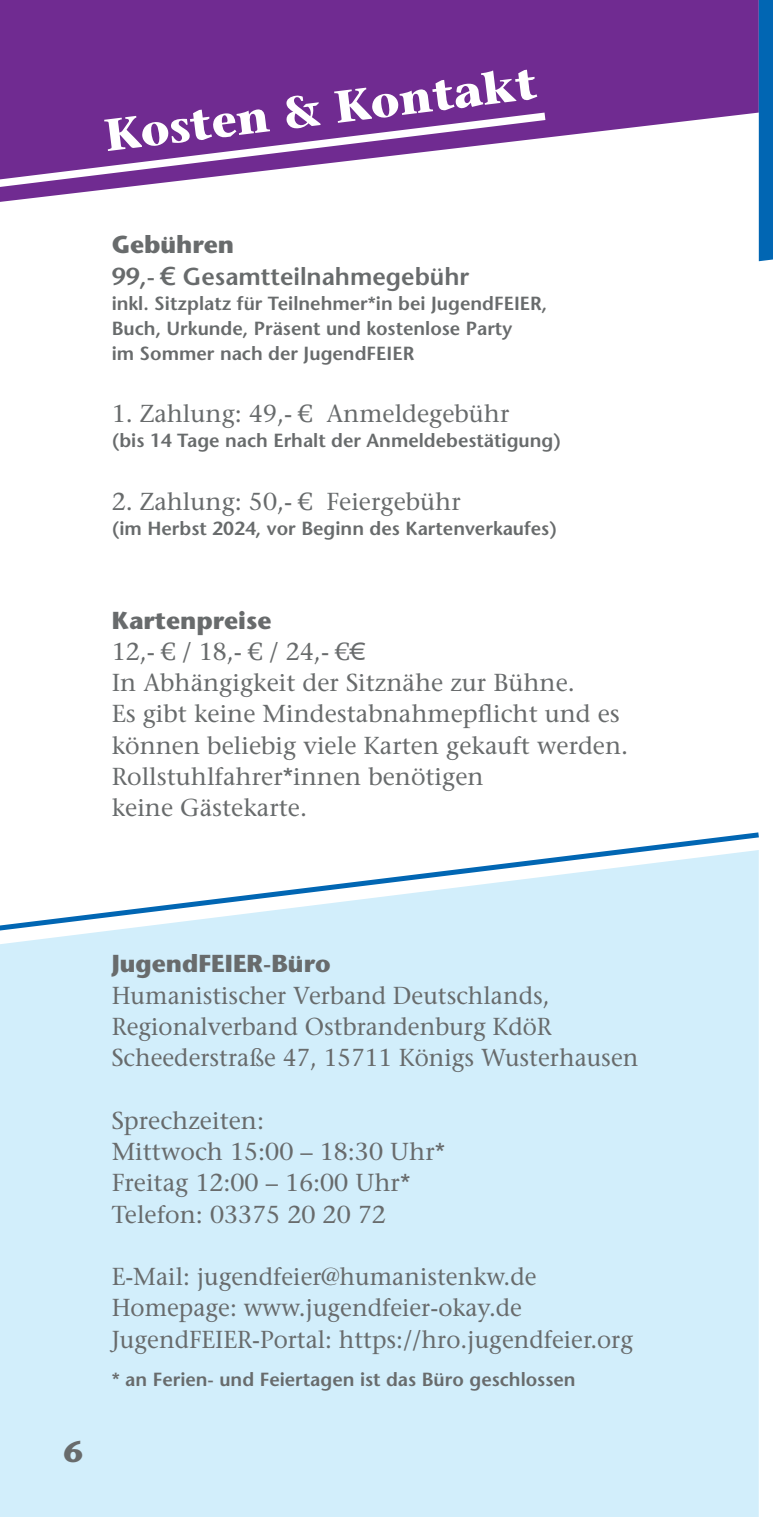
<style>
.page{position:relative;width:773px;height:1517px;background:#fff}
.page>*{position:absolute;margin:0;border:0;box-sizing:border-box;transform-origin:0 0}
.t1{font:700 45px "Stone Serif";color:#fff}
.t2{font:700 30px "Stone Sans";color:#686b6c}
.t3{font:24.5px/31.2px "Stone Serif";color:#686b6c}
.t4{font:600 24.5px/31.2px "Stone Sans";color:#686b6c}
.t5{font:700 24.5px "Stone Sans";color:#686b6c}
.t6{font:600 19px/25px "Stone Sans";color:#686b6c}
.s1{font-weight:700}
.s2{font-family:"Lucida Grande";font-weight:700;font-size:25px}
.s3{font-family:"PT Serif"}
</style>
<div class="page">
<div style="left:0;top:934px;width:758px;height:583px;background:#d2eefb"></div>
<div style="left:0;top:0;width:758px;height:137px;background:#702b91"></div>
<svg style="left:0;top:832px;width:759px;height:102px"></svg>
<svg style="left:0;top:108px;width:553px;height:94px"></svg>
<svg style="left:758px;top:0;width:14px;height:261px;background:#0d6ab5"></svg>
<h1 class="t1" style="left:101px;top:107px;width:436px;rotate:-7deg">Kosten &amp; Kontakt</h1>
<p class="t4" style="left:112px;top:229px;width:359px"><span class="s1">Gebühren<br></span>99,- <span class="s2">€</span> Gesamtteilnahmegebühr</p>
<p class="t6" style="left:112px;top:290px;width:437px">inkl. Sitzplatz für Teilnehmer*in bei JugendFEIER,<br>Buch, Urkunde, Präsent und kostenlose Party<br>im Sommer nach der JugendFEIER</p>
<p class="t3" style="left:112px;top:398px;width:399px">1. Zahlung: 49,- <span class="s3">€</span> Anmeldegebühr</p>
<p class="t6" style="left:112px;top:428px;width:451px">(bis 14 Tage nach Erhalt der Anmeldebestätigung)</p>
<p class="t3" style="left:112px;top:485px;width:350px">2. Zahlung: 50,- <span class="s3">€</span> €Feiergebühr</p>
<p class="t6" style="left:112px;top:515px;width:447px">(im Herbst 2024, vor Beginn des Kartenverkaufes)</p>
<p class="t5" style="left:112px;top:604px;width:161px">Kartenpreise</p>
<p class="t3" style="left:112px;top:635px;width:518px">12,-€<span class="s3">€</span> / 18,-€<span class="s3">€</span> / 24,-€<span class="s3">€<br></span>In Abhängigkeit der Sitznähe zur Bühne.<br>Es gibt keine Mindestabnahmepflicht und es können beliebig viele Karten gekauft werden.<br>Rollstuhlfahrer*innen benötigen<br>keine Gästekarte.</p>
<p class="t2" style="left:64px;top:1432px;width:20px">6</p>
<p class="t5" style="left:112px;top:948px;width:220px">JugendFEIER-Büro</p>
<p class="t3" style="left:112px;top:979px;width:528px">Humanistischer Verband Deutschlands,<br>Regionalverband Ostbrandenburg KdöR<br>Scheederstraße 47, 15711 Königs Wusterhausen</p>
<p class="t3" style="left:112px;top:1104px;width:335px">Sprechzeiten:<br>Mittwoch 15:00 – 18:30 Uhr*<br>Freitag 12:00 – 16:00 Uhr*<br>Telefon: 03375 20 20 72</p>
<p class="t3" style="left:112px;top:1260px;width:523px">E-Mail: jugendfeier@humanistenkw.de<br>Homepage: www.jugendfeier-okay.de<br>JugendFEIER-Portal: https://hro.jugendfeier.org</p>
<p class="t6" style="left:112px;top:1366px;width:465px">* an Ferien- und Feiertagen ist das Büro geschlossen</p>
</div>
